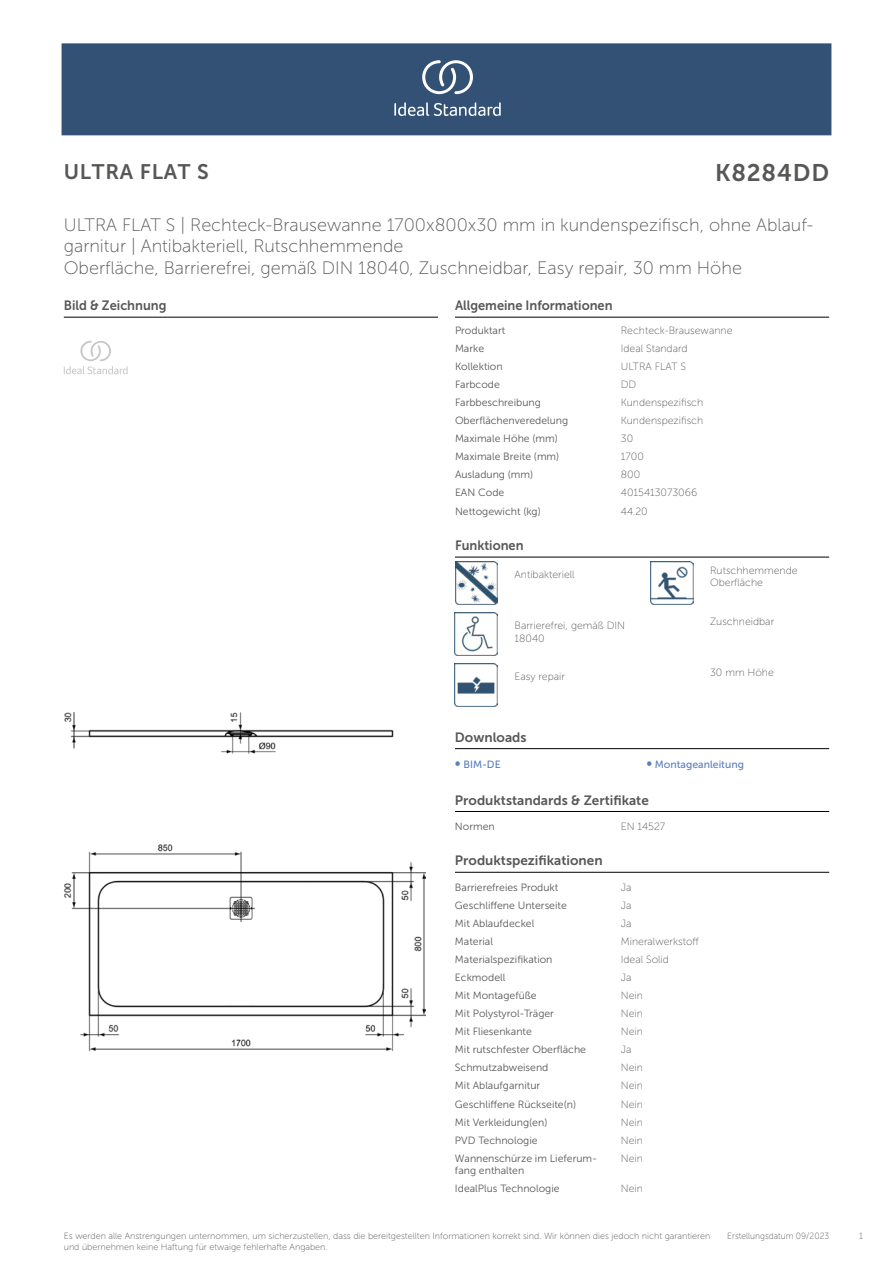
<style>
.page{position:relative;width:893px;height:1263px;background:#fff}
.page>*{position:absolute;margin:0;border:0;box-sizing:border-box;transform-origin:0 0}
.t1{font:24px "Museo Sans 700";letter-spacing:.035em;color:#575756}
.t2{font:21px "Museo Sans 700";letter-spacing:.035em;color:#575756}
.t3{font:18px/21.6px "Museo Sans 100";color:#575756}
.t4{font:13.5px "Museo Sans 700";color:#575756}
.t5{font:13.5px "Museo Sans 700";color:#575756;scale:.95 1}
.t6{font:10.5px/12.6px "Museo Sans 300";color:#575756}
.t7{font:10.5px/12.6px "Museo Sans 100";color:#575756}
.t8{font:10.5px "Museo Sans 500";color:#5b7ebf}
.t9{font:9px "Museo Sans 100";color:#575756}
.t10{font:9px "Museo Sans 100";color:#575756;scale:.95 1}
.s1{font-size:15px}
</style>
<div class="page">
<div style="left:62px;top:43px;width:769px;height:92px;background:#335075"></div>
<svg style="left:394px;top:102px;width:107px;height:14px"></svg>
<svg style="left:422px;top:60px;width:51px;height:34px"></svg>
<hr style="left:455px;top:317px;width:374px;height:1px;background:#000">
<hr style="left:455px;top:557px;width:374px;height:1px;background:#000">
<img style="left:455px;top:561px;width:42px;height:43px">
<img style="left:651px;top:561px;width:42px;height:43px">
<img style="left:455px;top:612px;width:42px;height:43px">
<img style="left:455px;top:664px;width:42px;height:42px">
<hr style="left:455px;top:748px;width:374px;height:1px;background:#000">
<hr style="left:455px;top:811px;width:374px;height:1px;background:#000">
<hr style="left:455px;top:872px;width:374px;height:1px;background:#000">
<hr style="left:64px;top:317px;width:374px;height:1px;background:#000">
<svg style="left:64px;top:341px;width:64px;height:33px"></svg>
<img style="left:64px;top:713px;width:361px;height:337px">
<h2 class="t2" style="left:64px;top:160px;width:146px">ULTRA FLAT S</h2>
<h1 class="t1" style="left:715px;top:160px;width:116px">K8284DD</h1>
<h3 class="t3" style="left:64px;top:214px;width:751px">ULTRA FLAT S | Rechteck-Brausewanne 1700x800x30 mm in kundenspezifisch, ohne Ablauf&shy;garnitur | Antibakteriell, Rutschhemmende<br>Oberfläche, Barrierefrei, gemäß DIN 18040, Zuschneidbar, Easy repair, 30 mm Höhe</h3>
<p class="t5" style="left:455px;top:298px;width:167px">Allgemeine Informationen</p>
<p class="t6" style="left:455px;top:324px;width:52px">Produktart</p>
<p class="t7" style="left:621px;top:324px;width:113px">Rechteck-Brausewanne</p>
<p class="t6" style="left:455px;top:342px;width:31px">Marke</p>
<p class="t7" style="left:621px;top:342px;width:68px">Ideal Standard</p>
<p class="t6" style="left:455px;top:360px;width:49px">Kollektion</p>
<p class="t7" style="left:621px;top:360px;width:67px">ULTRA FLAT S</p>
<p class="t6" style="left:455px;top:378px;width:46px">Farbcode</p>
<p class="t7" style="left:621px;top:378px;width:17px">DD</p>
<p class="t6" style="left:455px;top:396px;width:87px">Farbbeschreibung</p>
<p class="t7" style="left:621px;top:396px;width:84px">Kundenspezifisch</p>
<p class="t6" style="left:455px;top:414px;width:115px">Oberflächenveredelung</p>
<p class="t7" style="left:621px;top:414px;width:84px">Kundenspezifisch</p>
<p class="t6" style="left:455px;top:432px;width:104px">Maximale Höhe (mm)</p>
<p class="t7" style="left:621px;top:432px;width:14px">30</p>
<p class="t6" style="left:455px;top:450px;width:106px">Maximale Breite (mm)</p>
<p class="t7" style="left:621px;top:450px;width:25px">1700</p>
<p class="t6" style="left:455px;top:469px;width:80px">Ausladung (mm)</p>
<p class="t7" style="left:621px;top:469px;width:21px">800</p>
<p class="t6" style="left:455px;top:487px;width:51px">EAN Code</p>
<p class="t7" style="left:621px;top:487px;width:78px">4015413073066</p>
<p class="t6" style="left:455px;top:505px;width:87px">Nettogewicht (kg)</p>
<p class="t7" style="left:621px;top:505px;width:28px">44.20</p>
<p class="t5" style="left:455px;top:538px;width:74px">Funktionen</p>
<p class="t7" style="left:514px;top:568px;width:62px">Antibakteriell</p>
<p class="t7" style="left:710px;top:564px;width:89px">Rutschhemmende<br>Oberfläche</p>
<p class="t7" style="left:514px;top:619px;width:112px">Barrierefrei, gemäß DIN<br>18040</p>
<p class="t5" style="left:64px;top:298px;width:110px">Bild &amp; Zeichnung</p>
<p class="t7" style="left:710px;top:615px;width:66px">Zuschneidbar</p>
<p class="t7" style="left:514px;top:670px;width:52px">Easy repair</p>
<p class="t7" style="left:710px;top:666px;width:65px">30 mm Höhe</p>
<p class="t4" style="left:455px;top:729px;width:73px">Downloads</p>
<p class="t8" style="left:455px;top:759px;width:47px"><span class="s1">•</span> BIM-DE</p>
<p class="t8" style="left:646px;top:759px;width:99px"><span class="s1">•</span> Montageanleitung</p>
<p class="t4" style="left:455px;top:792px;width:195px">Produktstandards &amp; Zertifikate</p>
<p class="t6" style="left:455px;top:820px;width:41px">Normen</p>
<p class="t7" style="left:621px;top:820px;width:46px">EN 14527</p>
<p class="t4" style="left:455px;top:853px;width:149px">Produktspezifikationen</p>
<p class="t6" style="left:455px;top:881px;width:105px">Barrierefreies Produkt</p>
<p class="t7" style="left:621px;top:881px;width:12px">Ja</p>
<p class="t6" style="left:455px;top:899px;width:113px">Geschliffene Unterseite</p>
<p class="t7" style="left:621px;top:899px;width:12px">Ja</p>
<p class="t6" style="left:455px;top:917px;width:81px">Mit Ablaufdeckel</p>
<p class="t7" style="left:621px;top:917px;width:12px">Ja</p>
<p class="t6" style="left:455px;top:935px;width:39px">Material</p>
<p class="t7" style="left:621px;top:935px;width:80px">Mineralwerkstoff</p>
<p class="t6" style="left:455px;top:953px;width:99px">Materialspezifikation</p>
<p class="t7" style="left:621px;top:953px;width:50px">Ideal Solid</p>
<p class="t6" style="left:455px;top:971px;width:52px">Eckmodell</p>
<p class="t7" style="left:621px;top:971px;width:12px">Ja</p>
<p class="t6" style="left:455px;top:989px;width:83px">Mit Montagefüße</p>
<p class="t7" style="left:621px;top:989px;width:24px">Nein</p>
<p class="t6" style="left:455px;top:1007px;width:100px">Mit Polystyrol-Träger</p>
<p class="t7" style="left:621px;top:1007px;width:24px">Nein</p>
<p class="t6" style="left:455px;top:1025px;width:78px">Mit Fliesenkante</p>
<p class="t7" style="left:621px;top:1025px;width:24px">Nein</p>
<p class="t6" style="left:455px;top:1043px;width:133px">Mit rutschfester Oberfläche</p>
<p class="t7" style="left:621px;top:1043px;width:12px">Ja</p>
<p class="t6" style="left:455px;top:1061px;width:95px">Schmutzabweisend</p>
<p class="t7" style="left:621px;top:1061px;width:24px">Nein</p>
<p class="t6" style="left:455px;top:1079px;width:87px">Mit Ablaufgarnitur</p>
<p class="t7" style="left:621px;top:1080px;width:24px">Nein</p>
<p class="t6" style="left:455px;top:1098px;width:123px">Geschliffene Rückseite(n)</p>
<p class="t7" style="left:621px;top:1098px;width:24px">Nein</p>
<p class="t6" style="left:455px;top:1116px;width:94px">Mit Verkleidung(en)</p>
<p class="t7" style="left:621px;top:1116px;width:24px">Nein</p>
<p class="t6" style="left:455px;top:1134px;width:84px">PVD Technologie</p>
<p class="t7" style="left:621px;top:1134px;width:24px">Nein</p>
<p class="t6" style="left:455px;top:1152px;width:144px">Wannenschürze im Lieferum&shy;fang enthalten</p>
<p class="t7" style="left:621px;top:1152px;width:24px">Nein</p>
<p class="t6" style="left:455px;top:1182px;width:106px">IdealPlus Technologie</p>
<p class="t7" style="left:621px;top:1183px;width:24px">Nein</p>
<p class="t10" style="left:727px;top:1231px;width:109px">Erstellungsdatum 09/2023</p>
<p class="t9" style="left:64px;top:1231px;width:648px">Es werden alle Anstrengungen unternommen, um sicherzustellen, dass die bereitgestellten Informationen korrekt sind. Wir können dies jedoch nicht garantieren</p>
<p class="t10" style="left:859px;top:1231px;width:5px">1</p>
<p class="t9" style="left:64px;top:1242px;width:265px">und übernehmen keine Haftung für etwaige fehlerhafte Angaben.</p>
</div>
